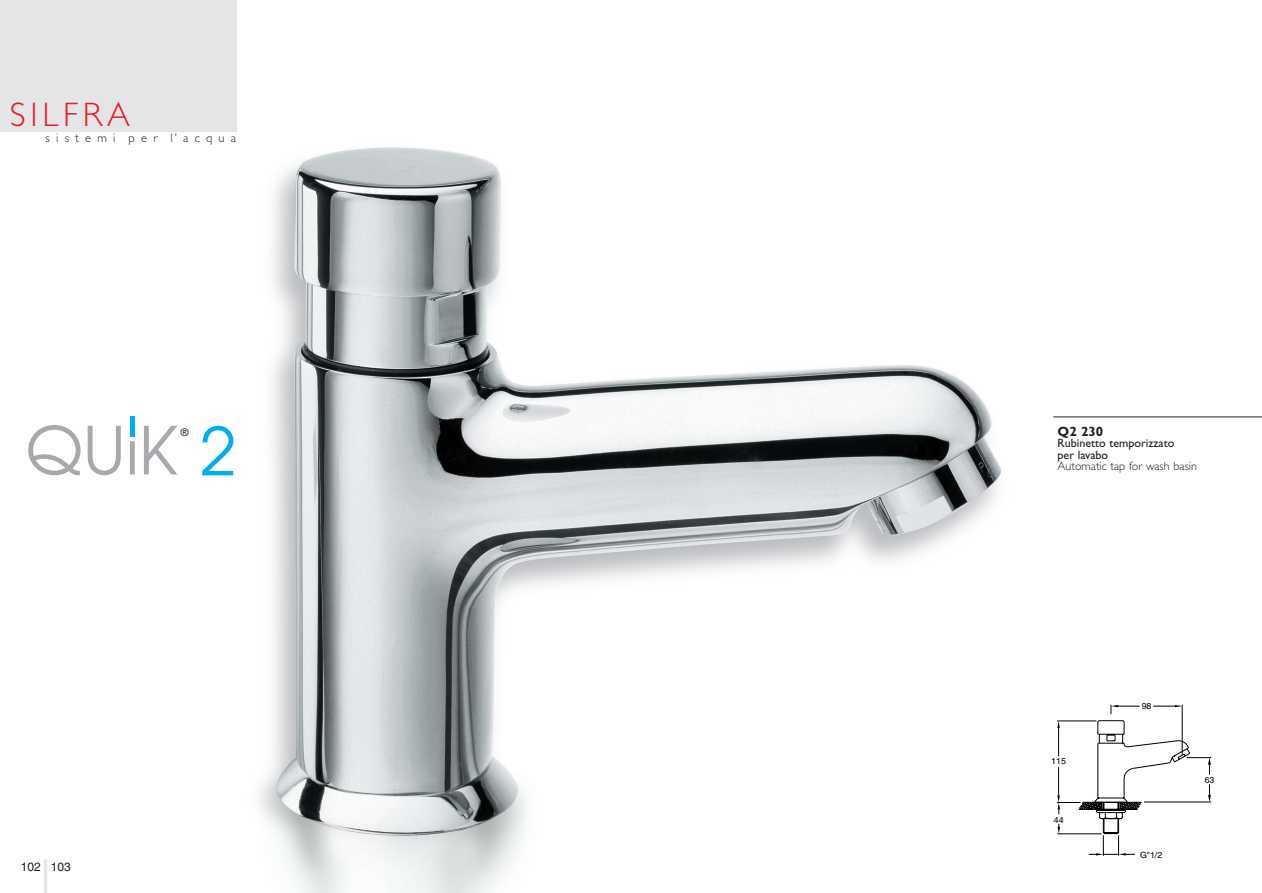
<style>
.page{position:relative;width:1262px;height:893px;background:#fff}
.page>*{position:absolute;margin:0;border:0;box-sizing:border-box;transform-origin:0 0}
.t1{font:65.7px "Avant Garde";color:#00aeef}
.t2{font:300 34.2px "Gill Sans";letter-spacing:.14em;color:#ee1d23}
.t3{font:700 13.5px "Gill Sans";color:#231f20}
.t4{font:300 12.45px "Gill Sans";letter-spacing:.5em;color:#231f20}
.t5{font:12px/11.2px "Gill Sans";color:#231f20}
.t6{font:300 12px "Gill Sans";color:#231f20}
.t7{font:12px "Helvetica";color:#231f20}
.t8{font:10.5px "Helvetica";color:#231f20}
.t9{font:8.55px "Helvetica";color:#000}
</style>
<div class="page">
<img style="left:217px;top:110px;width:837px;height:782px">
<hr style="left:44px;top:859px;width:3px;height:33px;background:#e4e5e7">
<hr style="left:1053px;top:416px;width:209px;height:1px;background:#231f20">
<svg style="left:28px;top:425px;width:149px;height:50px"></svg>
<div style="left:130px;top:417px;width:5px;height:20px;background:#00aeef"></div>
<div style="left:1043px;top:687px;width:184px;height:185px;background:#fff"></div>
<svg style="left:1057px;top:704px;width:154px;height:152px"></svg>
<div style="left:0;top:0;width:236px;height:131px;background:#e4e5e7"></div>
<h2 class="t2" style="left:10px;top:103px;width:122px">SILFRA</h2>
<p class="t4" style="left:46px;top:134px;width:192px">sistemi per l’acqua</p>
<p class="t7" style="left:21px;top:862px;width:51px">102 103</p>
<h1 class="t1" style="left:200px;top:426px;width:38px">2</h1>
<p class="t8" style="left:181px;top:429px;width:9px">®</p>
<p class="t3" style="left:1057px;top:427px;width:47px">Q2 230</p>
<p class="t5" style="left:1057px;top:439px;width:118px">Rubinetto temporizzato per lavabo</p>
<p class="t6" style="left:1057px;top:461px;width:141px">Automatic tap for wash basin</p>
<p class="t9" style="left:1051px;top:758px;width:16px">115</p>
<p class="t9" style="left:1054px;top:816px;width:11px">44</p>
<p class="t9" style="left:1141px;top:702px;width:11px">98</p>
<p class="t9" style="left:1140px;top:851px;width:24px">G"1/2</p>
<p class="t9" style="left:1204px;top:776px;width:11px">63</p>
</div>
